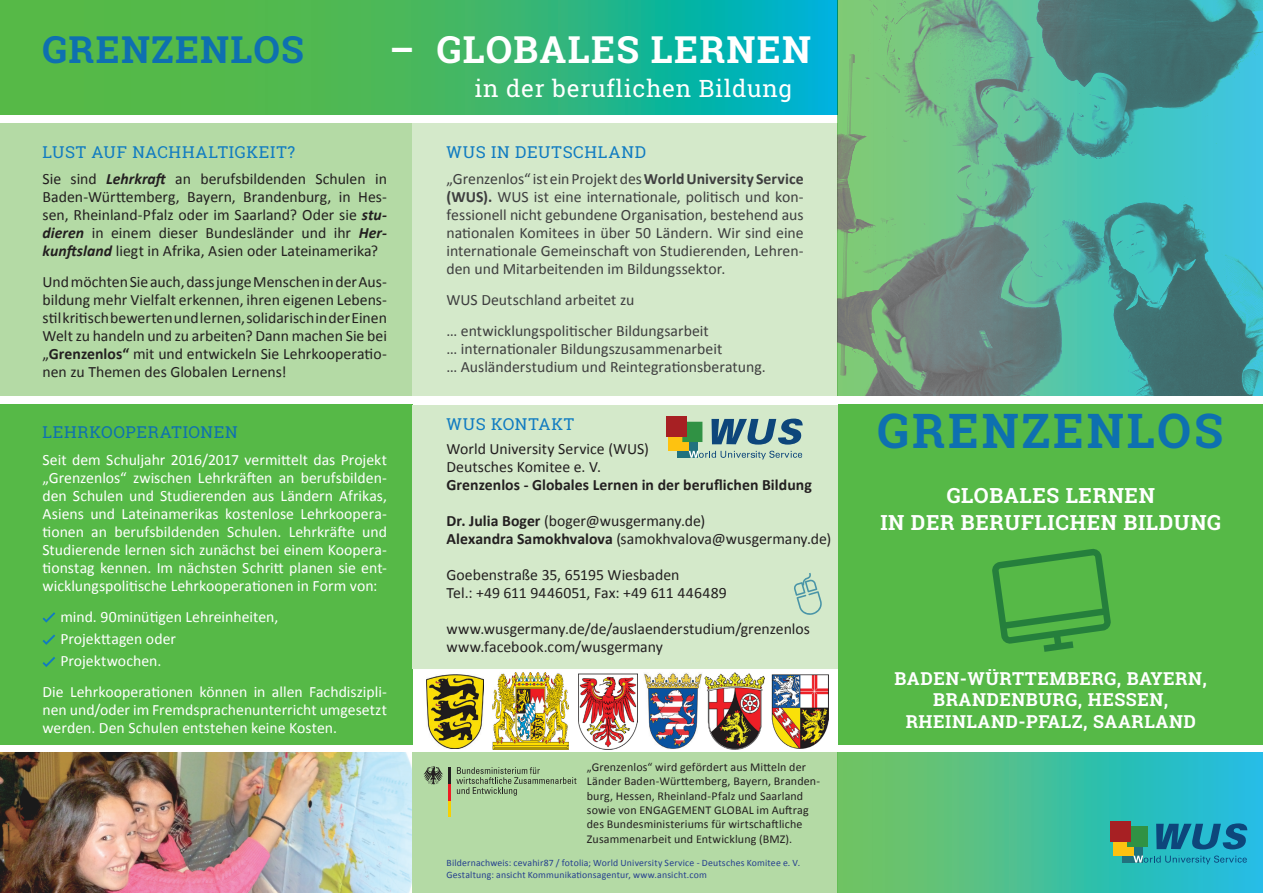
<style>
.page{position:relative;width:1263px;height:893px;background:#fff}
.page>*{position:absolute;margin:0;border:0;box-sizing:border-box;transform-origin:0 0}
.t1{font:700 48px "Roboto Slab";letter-spacing:.06em;color:#0e70b0}
.t2{font:700 37.5px "Roboto Slab";letter-spacing:.035em;color:#fff}
.t3{font:700 37.5px "Roboto Slab";letter-spacing:.035em;color:#0e70b0}
.t4{font:24px "Roboto Slab";letter-spacing:.03em;color:#fff}
.t5{font:700 21px/27px "Roboto Slab";letter-spacing:.03em;color:#fff;text-align:center}
.t6{font:700 18px/21.6px "Roboto Slab";letter-spacing:.03em;color:#fff;text-align:center}
.t7{font:16.5px "Roboto Slab";letter-spacing:.045em;color:#107bc1}
.t8{font:16.5px "Roboto Slab";letter-spacing:.04em;color:#0e70b0}
.t9{font:15.75px/18px "Calibri";color:#231f20}
.t10{font:15.75px/18px "Calibri";color:#fff;text-align:justify}
.t11{font:15.75px/18px "Calibri";color:#3e3e3f}
.t12{font:700 15.75px "Calibri";letter-spacing:.005em;color:#231f20}
.t13{font:12px/14.4px "Calibri";letter-spacing:.01em;color:#231f20}
.t14{font:9.75px/11.7px "Calibri";letter-spacing:.02em;color:#253f8e}
.s1{font-weight:700;font-style:italic}
.s2{font-weight:700}
</style>
<div class="page">
<svg style="left:0;top:0;width:838px;height:115px;background:#37b670"></svg>
<div style="left:412px;top:753px;width:426px;height:140px;background:#b4daa5"></div>
<svg style="left:838px;top:753px;width:425px;height:140px;background:#47bf9a"></svg>
<div style="left:0;top:123px;width:412px;height:272px;background:#b4daa5"></div>
<div style="left:0;top:404px;width:412px;height:340px;background:#56b947"></div>
<div style="left:412px;top:405px;width:426px;height:264px;background:#d4e9ca"></div>
<div style="left:412px;top:123px;width:426px;height:272px;background:#d4e9ca"></div>
<svg style="left:456px;top:767px;width:120px;height:29px"></svg>
<hr style="left:448px;top:800px;width:3px;height:17px;background:#f6d102">
<hr style="left:448px;top:784px;width:3px;height:16px;background:#ee1d23">
<hr style="left:448px;top:767px;width:3px;height:17px;background:#231f20">
<svg style="left:423px;top:766px;width:20px;height:18px"></svg>
<div style="left:838px;top:405px;width:425px;height:340px;background:#56b947"></div>
<svg style="left:43px;top:612px;width:12px;height:11px"></svg>
<svg style="left:43px;top:634px;width:12px;height:11px"></svg>
<svg style="left:43px;top:657px;width:12px;height:10px"></svg>
<img style="left:0;top:753px;width:412px;height:140px">
<svg style="left:992px;top:549px;width:119px;height:103px"></svg>
<img style="left:838px;top:0;width:425px;height:395px">
<svg style="left:1156px;top:823px;width:91px;height:26px;background:#1878a0"></svg>
<div style="left:1122px;top:843px;width:21px;height:20px;background:#21727e"></div>
<div style="left:1113px;top:835px;width:20px;height:21px;background:#fec210"></div>
<div style="left:1127px;top:826px;width:20px;height:21px;background:#309244"></div>
<div style="left:1111px;top:821px;width:20px;height:21px;background:#a72023"></div>
<svg style="left:1133px;top:855px;width:114px;height:9px"></svg>
<svg style="left:711px;top:418px;width:92px;height:27px"></svg>
<div style="left:678px;top:438px;width:20px;height:20px;background:#21727e"></div>
<div style="left:669px;top:430px;width:20px;height:21px;background:#fec210"></div>
<svg style="left:682px;top:422px;width:20px;height:20px"></svg>
<div style="left:666px;top:416px;width:20px;height:21px;background:#a72023"></div>
<svg style="left:689px;top:451px;width:113px;height:8px"></svg>
<img style="left:426px;top:674px;width:58px;height:74px">
<img style="left:578px;top:673px;width:60px;height:77px">
<img style="left:644px;top:673px;width:58px;height:76px">
<img style="left:705px;top:673px;width:59px;height:76px">
<img style="left:771px;top:674px;width:57px;height:74px">
<img style="left:492px;top:672px;width:77px;height:77px">
<svg style="left:794px;top:573px;width:28px;height:42px"></svg>
<h2 class="t3" style="left:43px;top:24px;width:263px">GRENZENLOS</h2>
<h2 class="t2" style="left:389px;top:24px;width:423px">– GLOBALES LERNEN</h2>
<h3 class="t4" style="left:475px;top:72px;width:319px">in der beruflichen Bildung</h3>
<p class="t7" style="left:43px;top:140px;width:254px">LUST AUF NACHHALTIGKEIT?</p>
<p class="t9" style="left:43px;top:170px;width:346px;text-align:justify">Sie sind <span class="s1">Lehrkraft</span> an berufsbildenden Schulen in Baden-Württemberg, Bayern, Brandenburg, in Hes&shy;sen, Rheinland-Pfalz oder im Saarland? Oder sie <span class="s1">stu&shy;dieren</span> in einem dieser Bundesländer und ihr <span class="s1">Her&shy;kunftsland</span> liegt in Afrika, Asien oder Lateinamerika?</p>
<p class="t9" style="left:43px;top:273px;width:346px;text-align:justify">Und möchten Sie auch, dass junge Menschen in der Aus&shy;bildung mehr Vielfalt erkennen, ihren eigenen Lebens&shy;stil kritisch bewerten und lernen, solidarisch in der Einen Welt zu handeln und zu arbeiten? Dann machen Sie bei „<span class="s2">Grenzenlos“</span> mit und entwickeln Sie Lehrkooperatio&shy;nen zu Themen des Globalen Lernens!</p>
<p class="t8" style="left:43px;top:421px;width:197px">LEHRKOOPERATIONEN</p>
<p class="t10" style="left:43px;top:451px;width:346px">Seit dem Schuljahr 2016/2017 vermittelt das Projekt „Grenzenlos“ zwischen Lehrkräften an berufsbilden&shy;den Schulen und Studierenden aus Ländern Afrikas, Asiens und Lateinamerikas kostenlose Lehrkoopera&shy;tionen an berufsbildenden Schulen. Lehrkräfte und Studierende lernen sich zunächst bei einem Koopera&shy;tionstag kennen. Im nächsten Schritt planen sie ent&shy;wicklungspolitische Lehrkooperationen in Form von:</p>
<p class="t10" style="left:60px;top:605px;width:220px;line-height:22.2px;text-align:left">mind. 90minütigen Lehreinheiten,<br>Projekttagen oder<br>Projektwochen.</p>
<p class="t10" style="left:43px;top:683px;width:346px">Die Lehrkooperationen können in allen Fachdiszipli&shy;nen und/oder im Fremdsprachenunterricht umgesetzt werden. Den Schulen entstehen keine Kosten.</p>
<p class="t7" style="left:446px;top:140px;width:201px">WUS IN DEUTSCHLAND</p>
<p class="t11" style="left:446px;top:170px;width:359px;text-align:justify">„Grenzenlos“ ist ein Projekt des <span class="s2">World University Service (WUS).</span> WUS ist eine internationale, politisch und kon&shy;fessionell nicht gebundene Organisation, bestehend aus nationalen Komitees in über 50 Ländern. Wir sind eine internationale Gemeinschaft von Studierenden, Lehren&shy;den und Mitarbeitenden im Bildungssektor.</p>
<p class="t11" style="left:446px;top:284px;width:264px;line-height:30.8px">WUS Deutschland arbeitet zu<br>… entwicklungspolitischer Bildungsarbeit</p>
<p class="t11" style="left:446px;top:339px;width:321px">… internationaler Bildungszusammenarbeit<br>… Ausländerstudium und Reintegrationsberatung.</p>
<p class="t7" style="left:446px;top:412px;width:129px">WUS KONTAKT</p>
<p class="t9" style="left:446px;top:440px;width:204px">World University Service (WUS)<br>Deutsches Komitee e. V.</p>
<p class="t12" style="left:446px;top:475px;width:367px">Grenzenlos - Globales Lernen in der beruflichen Bildung</p>
<p class="t9" style="left:446px;top:512px;width:386px"><span class="s2">Dr. Julia Boger</span> (boger@wusgermany.de)<br><span class="s2">Alexandra Samokhvalova</span> (samokhvalova@wusgermany.de)</p>
<p class="t9" style="left:446px;top:566px;width:282px">Goebenstraße 35, 65195 Wiesbaden<br>Tel.: +49 611 9446051, Fax: +49 611 446489</p>
<p class="t9" style="left:446px;top:620px;width:365px">www.wusgermany.de/de/auslaenderstudium/grenzenlos www.facebook.com/wusgermany</p>
<p class="t13" style="left:587px;top:760px;width:235px">„Grenzenlos“ wird gefördert aus Mitteln der Länder Baden-Württemberg, Bayern, Branden&shy;burg, Hessen, Rheinland-Pfalz und Saarland sowie von ENGAGEMENT GLOBAL im Auftrag des Bundesministeriums für wirtschaftliche Zusammenarbeit und Entwicklung (BMZ).</p>
<p class="t14" style="left:446px;top:857px;width:355px">Bildernachweis: cevahir87 / fotolia; World University Service - Deutsches Komitee e. V.<br>Gestaltung: ansicht Kommunikationsagentur, www.ansicht.com</p>
<h1 class="t1" style="left:878px;top:398px;width:347px">GRENZENLOS</h1>
<h3 class="t5" style="left:880px;top:481px;width:342px">GLOBALES LERNEN<br>IN DER BERUFLICHEN BILDUNG</h3>
<p class="t6" style="left:894px;top:667px;width:314px">BADEN-WÜRTTEMBERG, BAYERN,<br>BRANDENBURG, HESSEN,<br>RHEINLAND-PFALZ, SAARLAND</p>
</div>
